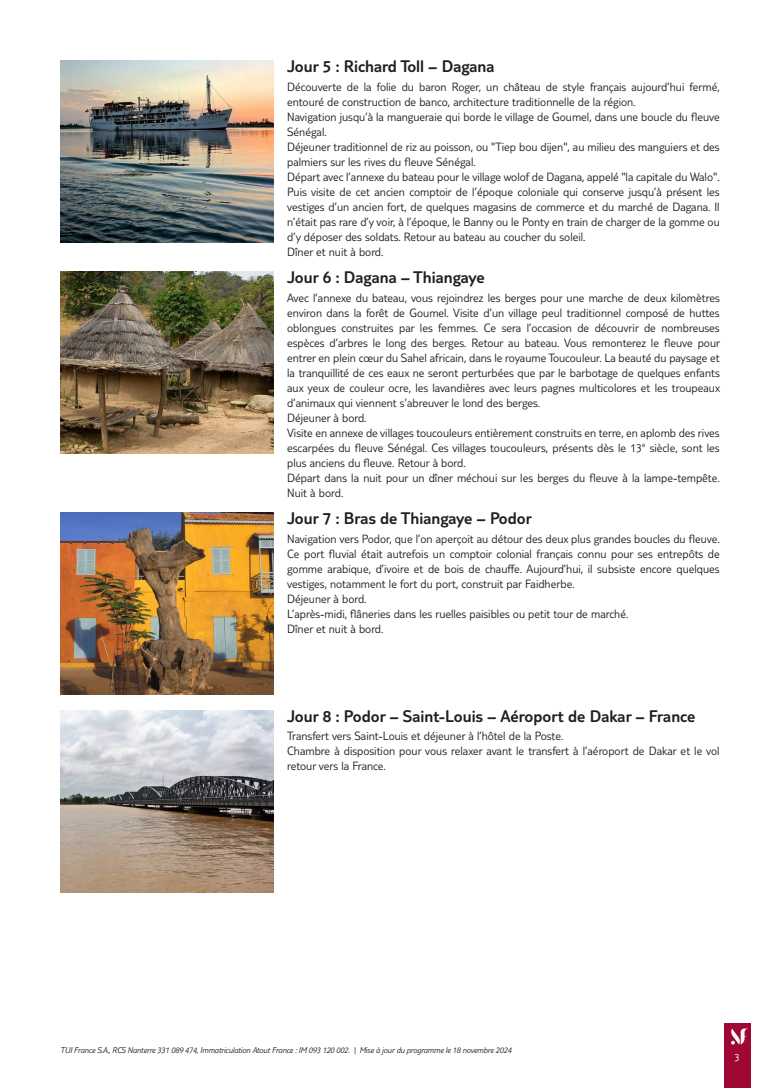
<style>
.page{position:relative;width:780px;height:1088px;background:#fff}
.page>*{position:absolute;margin:0;border:0;box-sizing:border-box;transform-origin:0 0}
.t1{font:300 17.5px "TUI Type";color:#231f20}
.t2{font:300 12.5px/15px "TUI Type";color:#231f20}
.t3{font:300 11.25px "TUI Type";color:#fff}
.t4{font:italic 300 8.75px "TUI Type";letter-spacing:-.02em;color:#231f20}
</style>
<div class="page">
<div style="left:724px;top:1023px;width:26px;height:65px;background:#9e0832"></div>
<svg style="left:731px;top:1028px;width:17px;height:16px"></svg>
<img style="left:60px;top:60px;width:213px;height:182px">
<img style="left:60px;top:271px;width:213px;height:182px">
<img style="left:60px;top:512px;width:213px;height:182px">
<img style="left:60px;top:710px;width:213px;height:182px">
<h1 class="t1" style="left:287px;top:56px;width:209px">Jour 5 : Richard Toll – Dagana</h1>
<p class="t2" style="left:287px;top:79px;width:434px">Découverte de la folie du baron Roger, un château de style français aujourd’hui fermé, entouré de construction de banco, architecture traditionnelle de la région.<br>Navigation jusqu’à la mangueraie qui borde le village de Goumel, dans une boucle du fleuve Sénégal.<br>Déjeuner traditionnel de riz au poisson, ou "Tiep bou dijen", au milieu des manguiers et des palmiers sur les rives du fleuve Sénégal.<br>Départ avec l’annexe du bateau pour le village wolof de Dagana, appelé "la capitale du Walo".<br>Puis visite de cet ancien comptoir de l’époque coloniale qui conserve jusqu’à présent les vestiges d’un ancien fort, de quelques magasins de commerce et du marché de Dagana. Il n’était pas rare d’y voir, à l’époque, le Banny ou le Ponty en train de charger de la gomme ou d’y déposer des soldats. Retour au bateau au coucher du soleil.<br>Dîner et nuit à bord.</p>
<h1 class="t1" style="left:287px;top:267px;width:199px">Jour 6 : Dagana – Thiangaye</h1>
<p class="t2" style="left:287px;top:290px;width:434px">Avec l’annexe du bateau, vous rejoindrez les berges pour une marche de deux kilomètres environ dans la forêt de Goumel. Visite d’un village peul traditionnel composé de huttes oblongues construites par les femmes. Ce sera l’occasion de découvrir de nombreuses espèces d’arbres le long des berges. Retour au bateau. Vous remonterez le fleuve pour entrer en plein cœur du Sahel africain, dans le royaume Toucouleur. La beauté du paysage et la tranquillité de ces eaux ne seront perturbées que par le barbotage de quelques enfants aux yeux de couleur ocre, les lavandières avec leurs pagnes multicolores et les troupeaux d’animaux qui viennent s’abreuver le lond des berges.<br>Déjeuner à bord.<br>Visite en annexe de villages toucouleurs entièrement construits en terre, en aplomb des rives escarpées du fleuve Sénégal. Ces villages toucouleurs, présents dès le 13<sup>e</sup> siècle, sont les plus anciens du fleuve. Retour à bord.<br>Départ dans la nuit pour un dîner méchoui sur les berges du fleuve à la lampe-tempête.<br>Nuit à bord.</p>
<h1 class="t1" style="left:287px;top:508px;width:246px">Jour 7 : Bras de Thiangaye – Podor</h1>
<p class="t2" style="left:287px;top:531px;width:434px">Navigation vers Podor, que l’on aperçoit au détour des deux plus grandes boucles du fleuve.<br>Ce port fluvial était autrefois un comptoir colonial français connu pour ses entrepôts de gomme arabique, d’ivoire et de bois de chauffe. Aujourd’hui, il subsiste encore quelques vestiges, notamment le fort du port, construit par Faidherbe.<br>Déjeuner à bord.<br>L’après-midi, flâneries dans les ruelles paisibles ou petit tour de marché.<br>Dîner et nuit à bord.</p>
<h1 class="t1" style="left:287px;top:706px;width:409px">Jour 8 : Podor – Saint-Louis – Aéroport de Dakar – France</h1>
<p class="t2" style="left:287px;top:728px;width:434px">Transfert vers Saint-Louis et déjeuner à l’hôtel de la Poste.<br>Chambre à disposition pour vous relaxer avant le transfert à l’aéroport de Dakar et le vol retour vers la France.</p>
<p class="t4" style="left:60px;top:1045px;width:452px">TUI France S.A., RCS Nanterre 331 089 474, Immatriculation Atout France : IM 093 120 002. | Mise à jour du programme le 18 novembre 2024</p>
<p class="t3" style="left:734px;top:1050px;width:7px">3</p>
</div>
